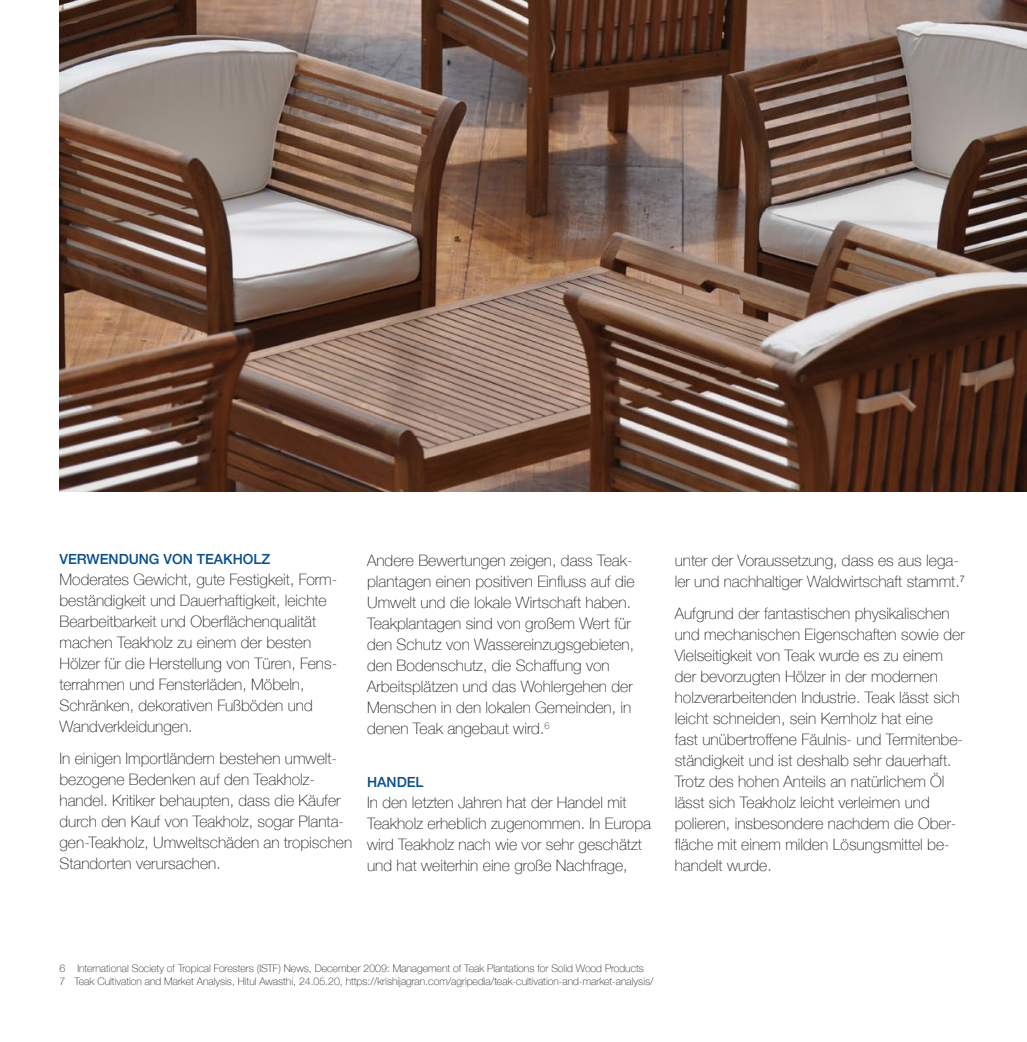
<style>
.page{position:relative;width:1027px;height:1042px;background:#fff}
.page>*{position:absolute;margin:0;border:0;box-sizing:border-box;transform-origin:0 0}
.t1{font:100 15.75px/21px "Helvetica Neue";color:#231f20}
.t2{font:500 14px "Helvetica Neue";color:#074f8e}
.t3{font:100 10.5px/12.6px "Helvetica Neue";color:#231f20}
</style>
<div class="page">
<img style="left:60px;top:0;width:967px;height:491px">
<p class="t2" style="left:60px;top:548px;width:212px">VERWENDUNG VON TEAKHOLZ</p>
<p class="t1" style="left:60px;top:568px;width:279px">Moderates Gewicht, gute Festigkeit, Form&shy;beständigkeit und Dauerhaftigkeit, leichte Bearbeitbarkeit und Oberflächenqualität machen Teakholz zu einem der besten Hölzer für die Herstellung von Türen, Fens&shy;terrahmen und Fensterläden, Möbeln, Schränken, dekorativen Fußböden und Wandverkleidungen.</p>
<p class="t1" style="left:60px;top:747px;width:294px">In einigen Importländern bestehen umwelt&shy;bezogene Bedenken auf den Teakholz&shy;handel. Kritiker behaupten, dass die Käufer durch den Kauf von Teakholz, sogar Planta&shy;gen-Teakholz, Umweltschäden an tropischen Standorten verursachen.</p>
<p class="t1" style="left:367px;top:549px;width:269px">Andere Bewertungen zeigen, dass Teak&shy;plantagen einen positiven Einfluss auf die Umwelt und die lokale Wirtschaft haben.<br>Teakplantagen sind von großem Wert für den Schutz von Wassereinzugsgebieten, den Bodenschutz, die Schaffung von Arbeitsplätzen und das Wohlergehen der Menschen in den lokalen Gemeinden, in denen Teak angebaut wird.<sup>6</sup></p>
<p class="t2" style="left:367px;top:770px;width:58px">HANDEL</p>
<p class="t1" style="left:367px;top:791px;width:285px">In den letzten Jahren hat der Handel mit Teakholz erheblich zugenommen. In Europa wird Teakholz nach wie vor sehr geschätzt und hat weiterhin eine große Nachfrage,</p>
<p class="t1" style="left:675px;top:549px;width:292px">unter der Voraussetzung, dass es aus lega&shy;ler und nachhaltiger Waldwirtschaft stammt.<sup>7</sup></p>
<p class="t1" style="left:675px;top:602px;width:291px">Aufgrund der fantastischen physikalischen und mechanischen Eigenschaften sowie der Vielseitigkeit von Teak wurde es zu einem der bevorzugten Hölzer in der modernen holzverarbeitenden Industrie. Teak lässt sich leicht schneiden, sein Kernholz hat eine<br>fast unübertroffene Fäulnis- und Termitenbe&shy;ständigkeit und ist deshalb sehr dauerhaft.<br>Trotz des hohen Anteils an natürlichem Öl lässt sich Teakholz leicht verleimen und polieren, insbesondere nachdem die Ober&shy;fläche mit einem milden Lösungsmittel be&shy;handelt wurde.</p>
<p class="t3" style="left:60px;top:962px;width:596px">6 International Society of Tropical Foresters (ISTF) News, December 2009: Management of Teak Plantations for Solid Wood Products<br>7 Teak Cultivation and Market Analysis, Hitul Awasthi, 24.05.20, https://krishijagran.com/agripedia/teak-cultivation-and-market-analysis/</p>
</div>
